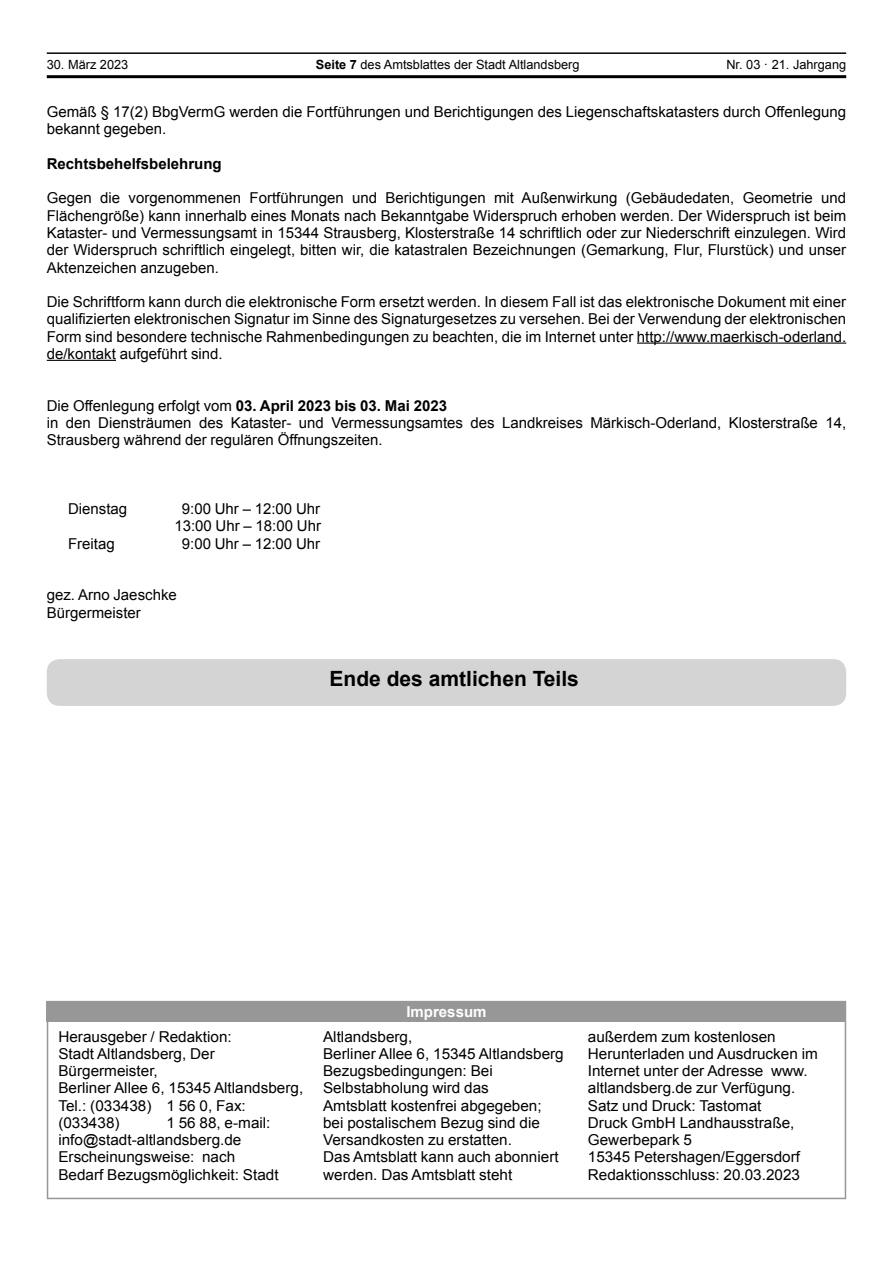
<style>
.page{position:relative;width:893px;height:1263px;background:#fff}
.page>*{position:absolute;margin:0;border:0;box-sizing:border-box;transform-origin:0 0}
.Grundschrift{font:700 21px "Arial";color:#000}
.t1{font:15px/17.2px "Arial";color:#000}
.t2{font:700 15px "Arial";color:#000}
.t3{font:700 15px "Arial";color:#fff}
.t4{font:12.75px "Arial";color:#000}
.s1{font-weight:700}
.s2{font-weight:400}
</style>
<div class="page">
<hr style="left:47px;top:52px;width:799px;height:2px;background:#000">
<hr style="left:47px;top:75px;width:799px;height:3px;background:#000">
<hr style="left:637px;top:343px;width:209px;height:1px;background:#000">
<hr style="left:47px;top:360px;width:69px;height:1px;background:#000">
<div style="left:47px;top:659px;width:799px;height:47px;background:#d4d4d4;border-radius:13px"></div>
<div style="left:47px;top:1001px;width:799px;height:20px;background:#979797"></div>
<div style="left:47px;top:1001px;width:799px;height:198px;border:2px solid #979797"></div>
<p class="t4" style="left:47px;top:56px;width:83px">30. März 2023</p>
<p class="t4" style="left:316px;top:56px;width:265px"><span class="s1">Seite 7</span> des Amtsblattes der Stadt Altlandsberg</p>
<p class="t4" style="left:726px;top:56px;width:121px">Nr. 03 · 21. Jahrgang</p>
<p class="t1" style="left:47px;top:103px;width:801px">Gemäß § 17(2) BbgVermG werden die Fortführungen und Berichtigungen des Liegenschaftskatasters durch Offenlegung bekannt gegeben.</p>
<p class="t2" style="left:47px;top:154px;width:177px">Rechtsbehelfsbelehrung</p>
<p class="t1" style="left:47px;top:190px;width:801px;text-align:justify">Gegen die vorgenommenen Fortführungen und Berichtigungen mit Außenwirkung (Gebäudedaten, Geometrie und Flächengröße) kann innerhalb eines Monats nach Bekanntgabe Widerspruch erhoben werden. Der Widerspruch ist beim Kataster- und Vermessungsamt in 15344 Strausberg, Klosterstraße 14 schriftlich oder zur Niederschrift einzulegen. Wird der Widerspruch schriftlich eingelegt, bitten wir, die katastralen Bezeichnungen (Gemarkung, Flur, Flurstück) und unser Aktenzeichen anzugeben.</p>
<p class="t1" style="left:47px;top:293px;width:801px;text-align:justify">Die Schriftform kann durch die elektronische Form ersetzt werden. In diesem Fall ist das elektronische Dokument mit einer qualifizierten elektronischen Signatur im Sinne des Signaturgesetzes zu versehen. Bei der Verwendung der elektronischen Form sind besondere technische Rahmenbedingungen zu beachten, die im Internet unter http://www.maerkisch-oderland. de/kontakt aufgeführt sind.</p>
<p class="t2" style="left:47px;top:395px;width:402px"><span class="s2">Die Offenlegung erfolgt vom</span> 03. April 2023 bis 03. Mai 2023</p>
<p class="t1" style="left:47px;top:414px;width:801px">in den Diensträumen des Kataster- und Vermessungsamtes des Landkreises Märkisch-Oderland, Klosterstraße 14,<br>Strausberg während der regulären Öffnungszeiten.</p>
<p class="t1" style="left:68px;top:500px;width:61px">Dienstag</p>
<p class="t1" style="left:182px;top:500px;width:140px">9:00 Uhr – 12:00 Uhr</p>
<p class="t1" style="left:174px;top:517px;width:148px">13:00 Uhr – 18:00 Uhr</p>
<p class="t1" style="left:68px;top:535px;width:48px">Freitag</p>
<p class="t1" style="left:182px;top:535px;width:140px">9:00 Uhr – 12:00 Uhr</p>
<p class="t1" style="left:47px;top:586px;width:132px">gez. Arno Jaeschke</p>
<p class="t1" style="left:47px;top:604px;width:96px">Bürgermeister</p>
<p class="Grundschrift" style="left:330px;top:664px;width:251px">Ende des amtlichen Teils</p>
<p class="t1" style="left:58px;top:1028px;width:175px">Herausgeber / Redaktion:</p>
<p class="t1" style="left:58px;top:1045px;width:158px">Stadt Altlandsberg, Der<br>Bürgermeister,</p>
<p class="t1" style="left:58px;top:1079px;width:246px">Berliner Allee 6, 15345 Altlandsberg,</p>
<p class="t1" style="left:58px;top:1097px;width:189px">Tel.: (033438) 1 56 0, Fax: (033438)</p>
<p class="t1" style="left:58px;top:1114px;width:214px;text-indent:108px">1 56 88, e-mail: info@stadt-altlandsberg.de</p>
<p class="t1" style="left:58px;top:1148px;width:222px">Erscheinungsweise: nach<br>Bedarf Bezugsmöglichkeit: Stadt</p>
<p class="t3" style="left:406px;top:1001px;width:82px">Impressum</p>
<p class="t1" style="left:323px;top:1028px;width:242px">Altlandsberg,<br>Berliner Allee 6, 15345 Altlandsberg</p>
<p class="t1" style="left:323px;top:1062px;width:220px">Bezugsbedingungen: Bei<br>Selbstabholung wird das<br>Amtsblatt kostenfrei abgegeben; bei postalischem Bezug sind die<br>Versandkosten zu erstatten.</p>
<p class="t1" style="left:323px;top:1148px;width:237px">Das Amtsblatt kann auch abonniert werden. Das Amtsblatt steht</p>
<p class="t1" style="left:588px;top:1028px;width:232px">außerdem zum kostenlosen<br>Herunterladen und Ausdrucken im<br>Internet unter der Adresse www. altlandsberg.de zur Verfügung.</p>
<p class="t1" style="left:588px;top:1097px;width:208px">Satz und Druck: Tastomat<br>Druck GmbH Landhausstraße,<br>Gewerbepark 5</p>
<p class="t1" style="left:588px;top:1148px;width:214px">15345 Petershagen/Eggersdorf</p>
<p class="t1" style="left:588px;top:1166px;width:214px">Redaktionsschluss: 20.03.2023</p>
</div>
